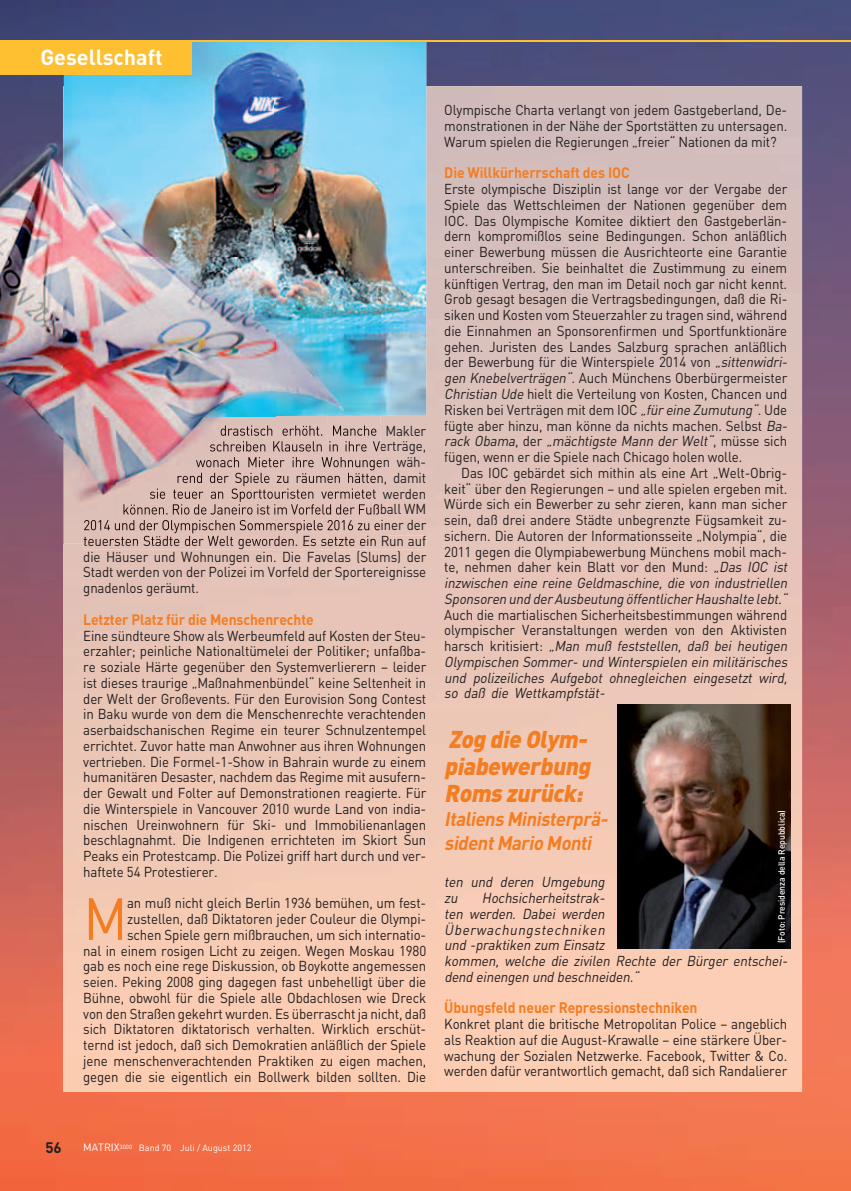
<style>
.page{position:relative;width:851px;height:1191px;background:#fff}
.page>*{position:absolute;margin:0;border:0;box-sizing:border-box;transform-origin:0 0}
.t1{font:58.5px "DIN";color:#f47d21;scale:.93 1}
.t2{font:italic 900 24px/27px "DIN";color:#f47d21;scale:.95 1}
.t3{font:700 21.6px "DIN";color:#fff}
.t4{font:italic 700 19.5px/24px "DIN";color:#f47d21;scale:.95 1}
.t5{font:700 15px "DIN";letter-spacing:-.01em;color:#f47d21;scale:.93 1}
.t6{font:700 15px "DIN";color:#231f20}
.t7{font:14.25px/15.8px "DIN";letter-spacing:-.01em;color:#231f20;text-align:justify;scale:.93 1}
.t8{font:italic 14.25px/15.8px "DIN";color:#231f20;scale:.93 1}
.t9{font:500 9px "DIN";letter-spacing:-.01em;color:#fff;scale:.95 1}
.t10{font:9px "DIN";color:#fff}
.s1{font-style:italic}
.s2{font-style:normal}
.s3{font-size:10.5px}
</style>
<div class="page">
<img style="left:0;top:0;width:850px;height:1191px">
<img style="left:63px;top:86px;width:738px;height:1005px">
<img style="left:380px;top:425px;width:46px;height:11px">
<img style="left:380px;top:441px;width:46px;height:14px">
<img style="left:380px;top:457px;width:45px;height:13px">
<img style="left:380px;top:473px;width:46px;height:13px">
<img style="left:380px;top:488px;width:46px;height:14px">
<img style="left:380px;top:504px;width:46px;height:10px">
<img style="left:380px;top:520px;width:46px;height:13px">
<div style="left:84px;top:536px;width:342px;height:13px;background:#e2c1b8"></div>
<img style="left:64px;top:42px;width:362px;height:374px">
<img style="left:0;top:99px;width:116px;height:445px">
<img style="left:116px;top:416px;width:264px;height:120px">
<img style="left:63px;top:99px;width:317px;height:317px">
<img style="left:221px;top:425px;width:159px;height:11px">
<img style="left:210px;top:441px;width:170px;height:14px">
<img style="left:196px;top:457px;width:184px;height:13px">
<img style="left:177px;top:473px;width:203px;height:13px">
<img style="left:150px;top:488px;width:230px;height:14px">
<img style="left:123px;top:504px;width:257px;height:10px">
<img style="left:84px;top:520px;width:296px;height:13px">
<img style="left:84px;top:536px;width:296px;height:8px">
<img style="left:617px;top:704px;width:173px;height:244px">
<div style="left:0;top:40px;width:191px;height:34px;background:#febf31"></div>
<hr style="left:0;top:40px;width:850px;height:2px;background:#febf31">
<h3 class="t3" style="left:40px;top:43px;width:124px">Gesellschaft</h3>
<p class="t7" style="left:83px;top:532px;width:370px">teuersten Städte der Welt geworden. Es setzte ein Run auf die Häuser und Wohnungen ein. Die Favelas (Slums) der Stadt werden von der Polizei im Vorfeld der Sportereignisse gnadenlos geräumt.</p>
<p class="t5" style="left:83px;top:609px;width:249px">Letzter Platz für die Menschenrechte</p>
<p class="t7" style="left:83px;top:627px;width:370px">Eine sündteure Show als Werbeumfeld auf Kosten der Steu&shy;erzahler; peinliche Nationaltümelei der Politiker; unfaßba&shy;re soziale Härte gegenüber den Systemverlierern – leider ist dieses traurige „Maßnahmenbündel“ keine Seltenheit in der Welt der Großevents. Für den Eurovision Song Contest in Baku wurde von dem die Menschenrechte verachtenden aserbaidschanischen Regime ein teurer Schnulzentempel errichtet. Zuvor hatte man Anwohner aus ihren Wohnungen vertrieben. Die Formel-1-Show in Bahrain wurde zu einem humanitären Desaster, nachdem das Regime mit ausufern&shy;der Gewalt und Folter auf Demonstrationen reagierte. Für die Winterspiele in Vancouver 2010 wurde Land von india&shy;nischen Ureinwohnern für Ski- und Immobilienanlagen beschlagnahmt. Die Indigenen errichteten im Skiort Sun Peaks ein Protestcamp. Die Polizei griff hart durch und ver&shy;haftete 54 Protestierer.</p>
<h1 class="t1" style="left:83px;top:882px;width:49px">M</h1>
<p class="t7" style="left:83px;top:895px;width:370px;text-align:right">an muß nicht gleich Berlin 1936 bemühen, um fest&shy;zustellen, daß Diktatoren jeder Couleur die Olympi-<br>schen Spiele gern mißbrauchen, um sich internatio-<br>nal in einem rosigen Licht zu zeigen. Wegen Moskau 1980 gab es noch eine rege Diskussion, ob Boykotte angemessen seien. Peking 2008 ging dagegen fast unbehelligt über die Bühne, obwohl für die Spiele alle Obdachlosen wie Dreck von den Straßen gekehrt wurden. Es überrascht ja nicht, daß sich Diktatoren diktatorisch verhalten. Wirklich erschüt&shy;ternd ist jedoch, daß sich Demokratien anläßlich der Spiele jene menschenverachtenden Praktiken zu eigen machen, gegen die sie eigentlich ein Bollwerk bilden sollten. Die</p>
<p class="t7" style="left:444px;top:102px;width:370px">Olympische Charta verlangt von jedem Gastgeberland, De&shy;monstrationen in der Nähe der Sportstätten zu untersagen.<br>Warum spielen die Regierungen „freier“ Nationen da mit?</p>
<p class="t5" style="left:444px;top:163px;width:200px">Die Willkürherrschaft des IOC</p>
<p class="t7" style="left:444px;top:181px;width:373px;text-align:left">Erste olympische Disziplin ist lange vor der Vergabe der Spiele das Wettschleimen der Nationen gegenüber dem IOC. Das Olympische Komitee diktiert den Gastgeberlän&shy;dern kompromißlos seine Bedingungen. Schon anläßlich einer Bewerbung müssen die Ausrichteorte eine Garantie unterschreiben. Sie beinhaltet die Zustimmung zu einem künftigen Vertrag, den man im Detail noch gar nicht kennt.<br>Grob gesagt besagen die Vertragsbedingungen, daß die Ri&shy;siken und Kosten vom Steuerzahler zu tragen sind, während die Einnahmen an Sponsorenfirmen und Sportfunktionäre gehen. Juristen des Landes Salzburg sprachen anläßlich der Bewerbung für die Winterspiele 2014 von <span class="s1">„sittenwidri&shy;gen Knebelverträgen“.</span>Auch Münchens Oberbürgermeister <span class="s1">Christian Ude</span> hielt die Verteilung von Kosten, Chancen und Risken bei Verträgen mit dem IOC <span class="s1">„füreine Zumutung“</span>. Ude fügte aber hinzu, man könne da nichts machen. Selbst <span class="s1">Ba&shy;rack Obama</span>, d e r <span class="s1">„mächtigste Mann der Welt“</span>, m ü s s e s i c h fügen, wenn er die Spiele nach Chicago holen wolle.</p>
<p class="t7" style="left:444px;top:464px;width:373px;text-align:left;text-indent:17px">Das IOC gebärdet sich mithin als eine Art „Welt-Obrig&shy;keit“ über den Regierungen – und alle spielen ergeben mit.<br>Würde sich ein Bewerber zu sehr zieren, kann man sicher sein, daß drei andere Städte unbegrenzte Fügsamkeit zu&shy;sichern. Die Autoren der Informationsseite „Nolympia“, die 2011 gegen die Olympiabewerbung Münchens mobil mach&shy;te, nehmen daher kein Blatt vor den Mund: <span class="s1">„Das IOC ist inzwischen eine reine Geldmaschine, die von industriellen Sponsoren und derAusbeutung öffentlicherHaushalte lebt.“</span></p>
<p class="t8" style="left:444px;top:606px;width:373px"><span class="s2">Auch die martialischen Sicherheitsbestimmungen während olympischer Veranstaltungen werden von den Aktivisten h a rs c h k r i t i s i e rt :</span> „Man muß feststellen, daß bei heutigen Olympischen Sommer-und Winterspielen ein militärisches und polizeiliches Aufgebot ohnegleichen eingesetzt wird, so daß die Wettkampfstät-</p>
<h2 class="t2" style="left:444px;top:725px;width:161px">Zog die Olym&shy;piabewerbung<br>Roms zurück:</h2>
<h3 class="t4" style="left:444px;top:806px;width:178px">ItaliensMinisterprä&shy;sidentMario Monti</h3>
<p class="t9" style="left:775px;top:943px;width:142px;rotate:-90deg">(Foto: Presidenza della Repubblica)</p>
<p class="t8" style="left:444px;top:874px;width:177px">ten und deren Umgebung zu</p>
<p class="t8" style="left:444px;top:890px;width:373px;text-indent:38px">Hochsicherheitstrak-<br>ten werden. Dabei werden<br>Überwachungstechniken<br>und -praktiken zum Einsatz<br>kommen, welche die zivilen Rechte der Bürger entschei&shy;dend einengen und beschneiden.“</p>
<p class="t5" style="left:444px;top:998px;width:274px">Übungsfeld neuer Repressionstechniken</p>
<p class="t7" style="left:444px;top:1016px;width:370px">Konkret plant die britische Metropolitan Police – angeblich als Reaktion auf die August-Krawalle – eine stärkere Über&shy;wachung der Sozialen Netzwerke. Facebook, Twitter &amp; Co. werden dafür verantwortlich gemacht, daß sich Randalierer</p>
<p class="t6" style="left:45px;top:1137px;width:18px">56</p>
<p class="t10" style="left:83px;top:1142px;width:170px"><span class="s3">MATRIX</span><sup>3000</sup> Band 70 Juli / August 2012</p>
</div>
